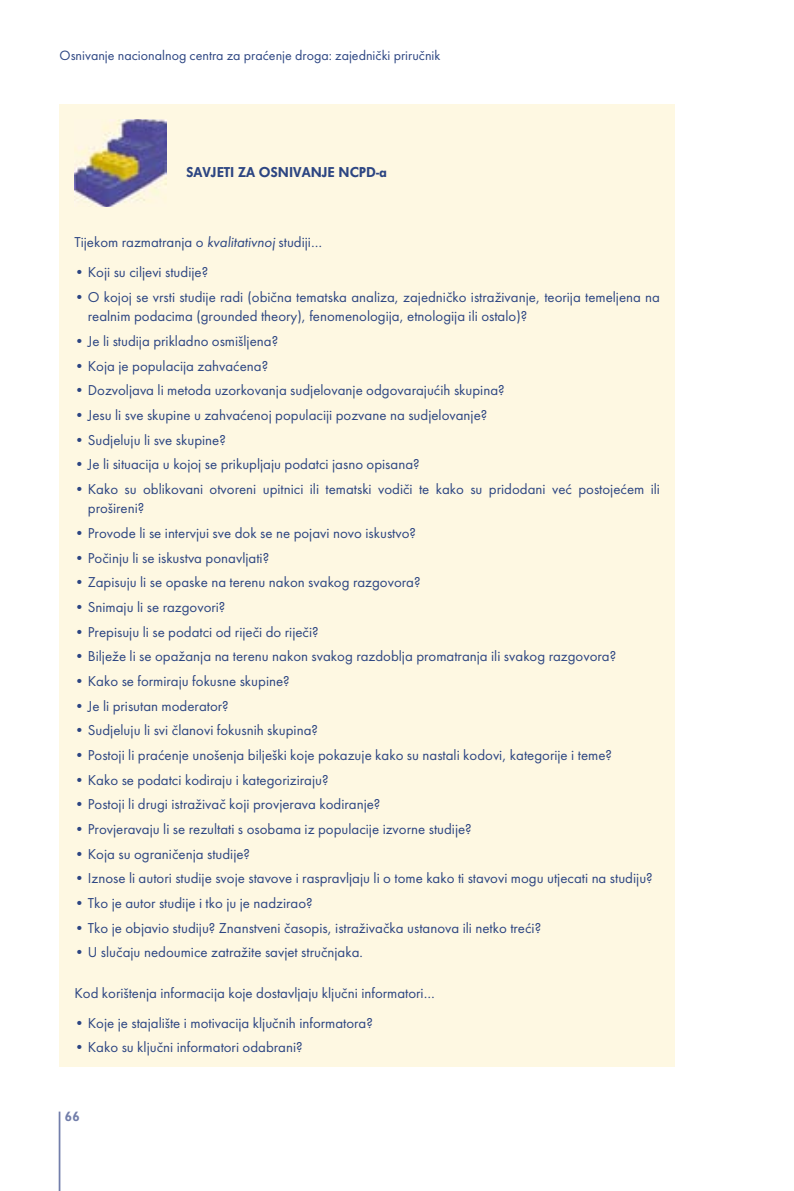
<style>
.page{position:relative;width:794px;height:1191px;background:#fff}
.page>*{position:absolute;margin:0;border:0;box-sizing:border-box;transform-origin:0 0}
.t1{font:14.88px/19.4px "Futura Book E";color:#2c4582}
.t2{font:800 14.88px "Futura EFCE";color:#2c4582}
.t3{font:14px "Futura Book E";color:#2c4582}
.t4{font:800 14px "Futura EFCE";color:#727eaa}
.s1{font-style:italic}
</style>
<div class="page">
<hr style="left:59px;top:1111px;width:1px;height:80px;background:#727eaa">
<div style="left:60px;top:104px;width:615px;height:963px;background:#fef8e2"></div>
<img style="left:74px;top:119px;width:93px;height:88px">
<p class="t3" style="left:60px;top:47px;width:382px">Osnivanje nacionalnog centra za praćenje droga: zajednički priručnik</p>
<p class="t2" style="left:186px;top:162px;width:202px">SAVJETI ZA OSNIVANJE NCPD-a</p>
<p class="t1" style="left:74px;top:233px;width:249px">Tijekom razmatranja o <span class="s1">kvalitativnoj</span> studiji…</p>
<p class="t1" style="left:74px;top:262px;width:135px">• Koji su ciljevi studije?</p>
<p class="t1" style="left:88px;top:287px;width:574px;text-indent:-13px">• O kojoj se vrsti studije radi (obična tematska analiza, zajedničko istraživanje, teorija temeljena na realnim podacima (grounded theory), fenomenologija, etnologija ili ostalo)?</p>
<p class="t1" style="left:74px;top:331px;width:205px">• Je li studija prikladno osmišljena?</p>
<p class="t1" style="left:74px;top:356px;width:195px">• Koja je populacija zahvaćena?</p>
<p class="t1" style="left:74px;top:380px;width:432px">• Dozvoljava li metoda uzorkovanja sudjelovanje odgovarajućih skupina?</p>
<p class="t1" style="left:74px;top:405px;width:414px">• Jesu li sve skupine u zahvaćenoj populaciji pozvane na sudjelovanje?</p>
<p class="t1" style="left:74px;top:430px;width:153px">• Sudjeluju li sve skupine?</p>
<p class="t1" style="left:74px;top:454px;width:347px">• Je li situacija u kojoj se prikupljaju podatci jasno opisana?</p>
<p class="t1" style="left:88px;top:479px;width:574px;text-indent:-13px">• Kako su oblikovani otvoreni upitnici ili tematski vodiči te kako su pridodani već postojećem ili prošireni?</p>
<p class="t1" style="left:74px;top:523px;width:343px">• Provode li se intervjui sve dok se ne pojavi novo iskustvo?</p>
<p class="t1" style="left:74px;top:548px;width:196px">• Počinju li se iskustva ponavljati?</p>
<p class="t1" style="left:74px;top:572px;width:348px">• Zapisuju li se opaske na terenu nakon svakog razgovora?</p>
<p class="t1" style="left:74px;top:597px;width:152px">• Snimaju li se razgovori?</p>
<p class="t1" style="left:74px;top:622px;width:246px">• Prepisuju li se podatci od riječi do riječi?</p>
<p class="t1" style="left:74px;top:646px;width:543px">• Bilježe li se opažanja na terenu nakon svakog razdoblja promatranja ili svakog razgovora?</p>
<p class="t1" style="left:74px;top:671px;width:217px">• Kako se formiraju fokusne skupine?</p>
<p class="t1" style="left:74px;top:696px;width:156px">• Je li prisutan moderator?</p>
<p class="t1" style="left:74px;top:720px;width:245px">• Sudjeluju li svi članovi fokusnih skupina?</p>
<p class="t1" style="left:74px;top:745px;width:539px">• Postoji li praćenje unošenja bilješki koje pokazuje kako su nastali kodovi, kategorije i teme?</p>
<p class="t1" style="left:74px;top:770px;width:256px">• Kako se podatci kodiraju i kategoriziraju?</p>
<p class="t1" style="left:74px;top:794px;width:307px">• Postoji li drugi istraživač koji provjerava kodiranje?</p>
<p class="t1" style="left:74px;top:819px;width:399px">• Provjeravaju li se rezultati s osobama iz populacije izvorne studije?</p>
<p class="t1" style="left:74px;top:844px;width:177px">• Koja su ograničenja studije?</p>
<p class="t1" style="left:74px;top:868px;width:580px">• Iznose li autori studije svoje stavove i raspravljaju li o tome kako ti stavovi mogu utjecati na studiju?</p>
<p class="t1" style="left:74px;top:893px;width:240px">• Tko je autor studije i tko ju je nadzirao?</p>
<p class="t1" style="left:74px;top:917px;width:468px">• Tko je objavio studiju? Znanstveni časopis, istraživačka ustanova ili netko treći?</p>
<p class="t1" style="left:74px;top:942px;width:290px">• U slučaju nedoumice zatražite savjet stručnjaka.</p>
<p class="t1" style="left:74px;top:982px;width:362px">Kod korištenja informacija koje dostavljaju ključni informatori…</p>
<p class="t1" style="left:74px;top:1012px;width:300px">• Koje je stajalište i motivacija ključnih informatora?</p>
<p class="t1" style="left:74px;top:1037px;width:230px">• Kako su ključni informatori odabrani?</p>
<p class="t4" style="left:64px;top:1107px;width:17px">66</p>
</div>
